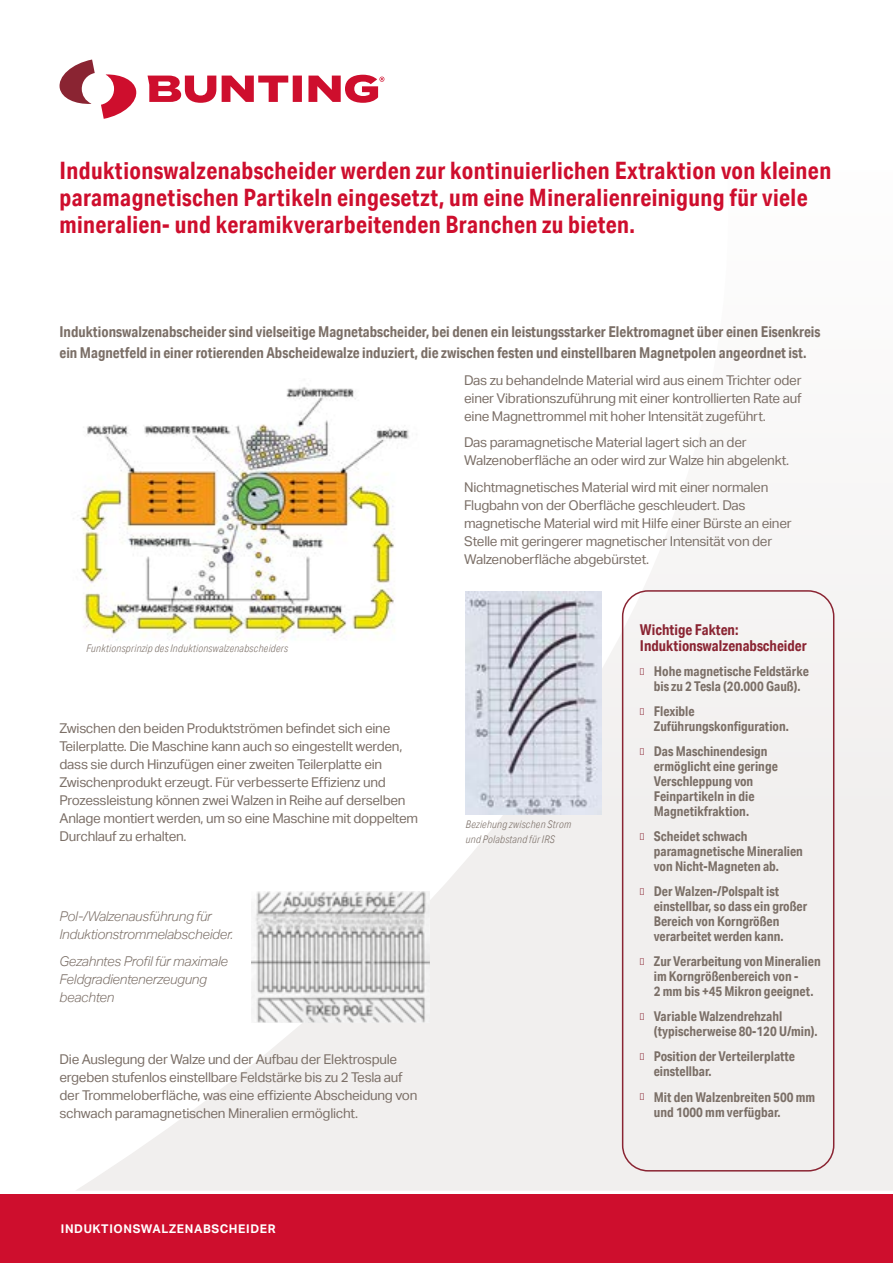
<style>
.page{position:relative;width:893px;height:1263px;background:#fff}
.page>*{position:absolute;margin:0;border:0;box-sizing:border-box;transform-origin:0 0}
.t1{font:700 24px/27px "Aktiv Grotesk Cd";letter-spacing:.015em;color:#ce0e2d}
.t2{font:700 15px/21px "Aktiv Grotesk Cd";color:#7b6f67}
.t3{font:700 15px/16.5px "Aktiv Grotesk Cd";color:#8a2432}
.t4{font:13.5px/18px "Aktiv Grotesk";letter-spacing:-.02em;color:#7b6f67}
.t5{font:700 13.5px/15px "Aktiv Grotesk Cd";color:#7b6f67}
.t6{font:italic 300 13.5px/18px "Aktiv Grotesk";letter-spacing:-.02em;color:#7b6f67}
.t7{font:700 12px "Aktiv Grotesk";letter-spacing:.05em;color:#fff}
.t8{font:italic 300 10.5px/15px "Aktiv Grotesk Cd";letter-spacing:.02em;color:#7b6f67}
.s1{font-family:"Aktiv Grotesk";font-weight:400;font-size:9px;color:#8a2432}
</style>
<div class="page">
<svg style="left:76px;top:549px;width:817px;height:642px;fill:#f1efee"></svg>
<svg style="left:101px;top:74px;width:36px;height:45px"></svg>
<svg style="left:59px;top:60px;width:36px;height:44px"></svg>
<svg style="left:148px;top:75px;width:236px;height:28px"></svg>
<div style="left:0;top:1195px;width:893px;height:68px;background:#ce0e2d"></div>
<div style="left:61px;top:379px;width:370px;height:301px;background:#fff"></div>
<img style="left:73px;top:387px;width:336px;height:253px">
<div style="left:622px;top:590px;width:212px;height:581px;border:2px solid #8a2432;border-radius:26px"></div>
<img style="left:466px;top:591px;width:136px;height:224px">
<img style="left:252px;top:891px;width:177px;height:132px">
<h1 class="t1" style="left:60px;top:159px;width:773px">Induktionswalzenabscheider werden zur kontinuierlichen Extraktion von kleinen paramagnetischen Partikeln eingesetzt, um eine Mineralienreinigung für viele mineralien- und keramikverarbeitenden Branchen zu bieten.</h1>
<p class="t2" style="left:60px;top:322px;width:762px">Induktionswalzenabscheider sind vielseitige Magnetabscheider, bei denen ein leistungsstarker Elektromagnet über einen Eisenkreis ein Magnetfeld in einer rotierenden Abscheidewalze induziert, die zwischen festen und einstellbaren Magnetpolen angeordnet ist.</p>
<p class="t4" style="left:464px;top:371px;width:339px;text-align:justify">Das zu behandelnde Material wird aus einem Trichter oder einer Vibrationszuführung mit einer kontrollierten Rate auf eine Magnettrommel mit hoher Intensität zugeführt.</p>
<p class="t4" style="left:464px;top:433px;width:327px">Das paramagnetische Material lagert sich an der<br>Walzenoberfläche an oder wird zur Walze hin abgelenkt.</p>
<p class="t4" style="left:464px;top:478px;width:329px">Nichtmagnetisches Material wird mit einer normalen Flugbahn von der Oberfläche geschleudert. Das magnetische Material wird mit Hilfe einer Bürste an einer Stelle mit geringerer magnetischer Intensität von der Walzenoberfläche abgebürstet.</p>
<p class="t8" style="left:87px;top:642px;width:203px">Funktionsprinzip des Induktionswalzenabscheiders</p>
<p class="t4" style="left:60px;top:719px;width:360px">Zwischen den beiden Produktströmen befindet sich eine Teilerplatte. Die Maschine kann auch so eingestellt werden, dass sie durch Hinzufügen einer zweiten Teilerplatte ein Zwischenprodukt erzeugt. Für verbesserte Effizienz und Prozessleistung können zwei Walzen in Reihe auf derselben Anlage montiert werden, um so eine Maschine mit doppeltem Durchlauf zu erhalten.</p>
<p class="t6" style="left:60px;top:908px;width:175px">Pol-/Walzenausführung für<br>Induktionstrommelabscheider.</p>
<p class="t6" style="left:60px;top:952px;width:170px">Gezahntes Profil für maximale<br>Feldgradientenerzeugung beachten</p>
<p class="t4" style="left:60px;top:1050px;width:359px">Die Auslegung der Walze und der Aufbau der Elektrospule ergeben stufenlos einstellbare Feldstärke bis zu 2 Tesla auf der Trommeloberfläche, was eine effiziente Abscheidung von schwach paramagnetischen Mineralien ermöglicht.</p>
<p class="t7" style="left:61px;top:1224px;width:216px">INDUKTIONSWALZENABSCHEIDER</p>
<p class="t8" style="left:466px;top:817px;width:107px">Beziehung zwischen Strom und Polabstand für IRS</p>
<p class="t3" style="left:640px;top:622px;width:168px">Wichtige Fakten:<br>Induktionswalzenabscheider</p>
<p class="t5" style="left:640px;top:665px;width:170px;text-align:center"><span class="s1">฀</span> Hohe magnetische Feldstärke bis zu 2 Tesla (20.000 Gauß).</p>
<p class="t5" style="left:654px;top:705px;width:137px;text-indent:-14px"><span class="s1">฀</span> Flexible<br>Zuführungskonfiguration.</p>
<p class="t5" style="left:654px;top:745px;width:126px;text-indent:-14px"><span class="s1">฀</span> Das Maschinendesign ermöglicht eine geringe<br>Verschleppung von<br>Feinpartikeln in die<br>Magnetikfraktion.</p>
<p class="t5" style="left:654px;top:830px;width:151px;text-indent:-14px"><span class="s1">฀</span> Scheidet schwach paramagnetische Mineralien von Nicht-Magneten ab.</p>
<p class="t5" style="left:654px;top:885px;width:155px;text-indent:-14px"><span class="s1">฀</span> Der Walzen-/Polspalt ist einstellbar, so dass ein großer<br>Bereich von Korngrößen verarbeitet werden kann.</p>
<p class="t5" style="left:654px;top:955px;width:168px;text-indent:-14px"><span class="s1">฀</span> Zur Verarbeitung von Mineralien im Korngrößenbereich von -<br>2 mm bis +45 Mikron geeignet.</p>
<p class="t5" style="left:654px;top:1010px;width:165px;text-indent:-14px"><span class="s1">฀</span> Variable Walzendrehzahl (typischerweise 80-120 U/min).</p>
<p class="t5" style="left:654px;top:1050px;width:143px;text-indent:-14px"><span class="s1">฀</span> Position der Verteilerplatte einstellbar.</p>
<p class="t5" style="left:654px;top:1090px;width:163px;text-indent:-14px"><span class="s1">฀</span> Mit den Walzenbreiten 500 mm und 1000 mm verfügbar.</p>
</div>
